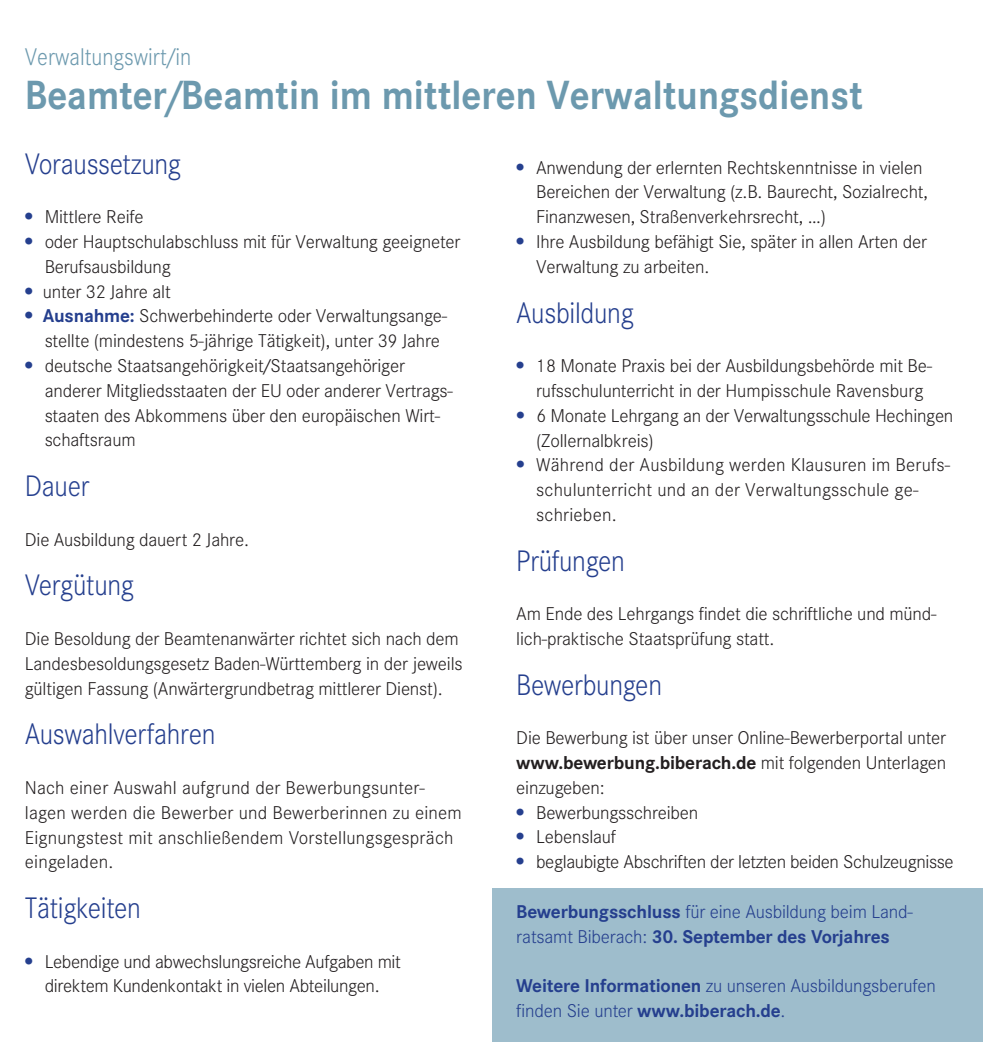
<style>
.page{position:relative;width:983px;height:1042px;background:#fff}
.page>*{position:absolute;margin:0;border:0;box-sizing:border-box;transform-origin:0 0}
.t1{font:700 42.35px "Corporate S";color:#6c99ae;scale:.91 1}
.t2{font:300 30.8px "Corporate S";letter-spacing:-.01em;color:#253f8e;scale:.91 1}
.t3{font:300 30.8px "Corporate S";letter-spacing:-.01em;color:#274190;scale:.91 1}
.t4{font:300 25.03px "Corporate S";color:#6c99ae;scale:.91 1}
.t5{font:300 19.25px/24.8px "Corporate S";letter-spacing:-.01em;color:#231f20}
.t6{font:300 19.25px/24.8px "Corporate S";letter-spacing:.01em;color:#231f20}
.t7{font:300 19.25px/24.8px "Corporate S";letter-spacing:-.01em;color:#253f8e}
.s1{font-family:"Univers LT Pro";font-weight:700;font-stretch:condensed;color:#253f8e}
.s2{font-weight:700;color:#253f8e}
.s3{font-weight:700}
</style>
<div class="page">
<div style="left:491px;top:888px;width:491px;height:154px;background:#9ebdcc"></div>
<h3 class="t4" style="left:25px;top:42px;width:184px">Verwaltungswirt/in</h3>
<h1 class="t1" style="left:25px;top:71px;width:922px">Beamter/Beamtin im mittleren Verwaltungsdienst</h1>
<h2 class="t2" style="left:25px;top:146px;width:173px">Voraussetzung</h2>
<p class="t5" style="left:25px;top:205px;width:120px"><span class="s1">•</span> Mittlere Reife</p>
<p class="t5" style="left:45px;top:229px;width:417px;text-indent:-20px"><span class="s1">•</span> oder Hauptschulabschluss mit für Verwaltung geeigneter<br>Berufsausbildung</p>
<p class="t5" style="left:25px;top:279px;width:147px"><span class="s1">•</span> unter 32 Jahre alt</p>
<p class="t5" style="left:45px;top:304px;width:404px;text-indent:-20px"><span class="s1">•</span> <span class="s2">Ausnahme:</span> Schwerbehinderte oder Verwaltungsange&shy;stellte (mindestens 5-jährige Tätigkeit), unter 39 Jahre</p>
<p class="t5" style="left:45px;top:353px;width:409px;text-indent:-20px"><span class="s1">•</span> deutsche Staatsangehörigkeit/Staatsangehöriger anderer Mitgliedsstaaten der EU oder anderer Vertrags&shy;staaten des Abkommens über den europäischen Wirt&shy;schaftsraum</p>
<h2 class="t3" style="left:25px;top:469px;width:72px">Dauer</h2>
<p class="t5" style="left:25px;top:527px;width:226px">Die Ausbildung dauert 2 Jahre.</p>
<h2 class="t2" style="left:25px;top:568px;width:121px">Vergütung</h2>
<p class="t5" style="left:25px;top:626px;width:439px">Die Besoldung der Beamtenanwärter richtet sich nach dem<br>Landesbesoldungsgesetz Baden-Württemberg in der jeweils gültigen Fassung (Anwärtergrundbetrag mittlerer Dienst).</p>
<h2 class="t2" style="left:25px;top:717px;width:211px">Auswahlverfahren</h2>
<p class="t6" style="left:25px;top:775px;width:438px">Nach einer Auswahl aufgrund der Bewerbungsunter&shy;lagen werden die Bewerber und Bewerberinnen zu einem Eignungstest mit anschließendem Vorstellungsgespräch eingeladen.</p>
<h2 class="t2" style="left:25px;top:890px;width:129px">Tätigkeiten</h2>
<p class="t5" style="left:25px;top:949px;width:377px;text-align:center"><span class="s1">•</span> Lebendige und abwechslungsreiche Aufgaben mit direktem Kundenkontakt in vielen Abteilungen.</p>
<p class="t5" style="left:536px;top:155px;width:393px;text-indent:-20px"><span class="s1">•</span> Anwendung der erlernten Rechtskenntnisse in vielen<br>Bereichen der Verwaltung (z.B. Baurecht, Sozialrecht,<br>Finanzwesen, Straßenverkehrsrecht, …)</p>
<p class="t5" style="left:536px;top:229px;width:392px;text-indent:-20px"><span class="s1">•</span> Ihre Ausbildung befähigt Sie, später in allen Arten der<br>Verwaltung zu arbeiten.</p>
<h2 class="t2" style="left:516px;top:295px;width:131px">Ausbildung</h2>
<p class="t5" style="left:516px;top:353px;width:417px;text-align:center"><span class="s1">•</span> 18 Monate Praxis bei der Ausbildungsbehörde mit Be&shy;rufsschulunterricht in der Humpisschule Ravensburg</p>
<p class="t5" style="left:536px;top:403px;width:418px;text-indent:-20px"><span class="s1">•</span> 6 Monate Lehrgang an der Verwaltungsschule Hechingen (Zollernalbkreis)</p>
<p class="t6" style="left:536px;top:453px;width:415px;text-indent:-20px"><span class="s1">•</span> Während der Ausbildung werden Klausuren im Berufs&shy;schulunterricht und an der Verwaltungsschule ge&shy;schrieben.</p>
<h2 class="t2" style="left:516px;top:543px;width:121px">Prüfungen</h2>
<p class="t5" style="left:516px;top:601px;width:421px">Am Ende des Lehrgangs findet die schriftliche und münd&shy;lich-praktische Staatsprüfung statt.</p>
<h2 class="t2" style="left:516px;top:667px;width:162px">Bewerbungen</h2>
<p class="t5" style="left:516px;top:725px;width:431px;text-align:justify">Die Bewerbung ist über unser Online-Bewerberportal unter <span class="s3">www.bewerbung.biberach.de</span> mit folgenden Unterlagen einzugeben:</p>
<p class="t5" style="left:516px;top:800px;width:183px"><span class="s1">•</span> Bewerbungsschreiben</p>
<p class="t5" style="left:516px;top:825px;width:101px"><span class="s1">•</span> Lebenslauf</p>
<p class="t5" style="left:516px;top:849px;width:439px"><span class="s1">•</span> beglaubigte Abschriften der letzten beiden Schulzeugnisse</p>
<p class="t7" style="left:516px;top:899px;width:398px"><span class="s3">Bewerbungsschluss</span> für eine Ausbildung beim Land&shy;ratsamt Biberach: <span class="s3">30. September des Vorjahres</span></p>
<p class="t7" style="left:516px;top:973px;width:421px"><span class="s3">Weitere Informationen</span> zu unseren Ausbildungsberufen finden Sie unter <span class="s3">www.biberach.de</span>.</p>
</div>
